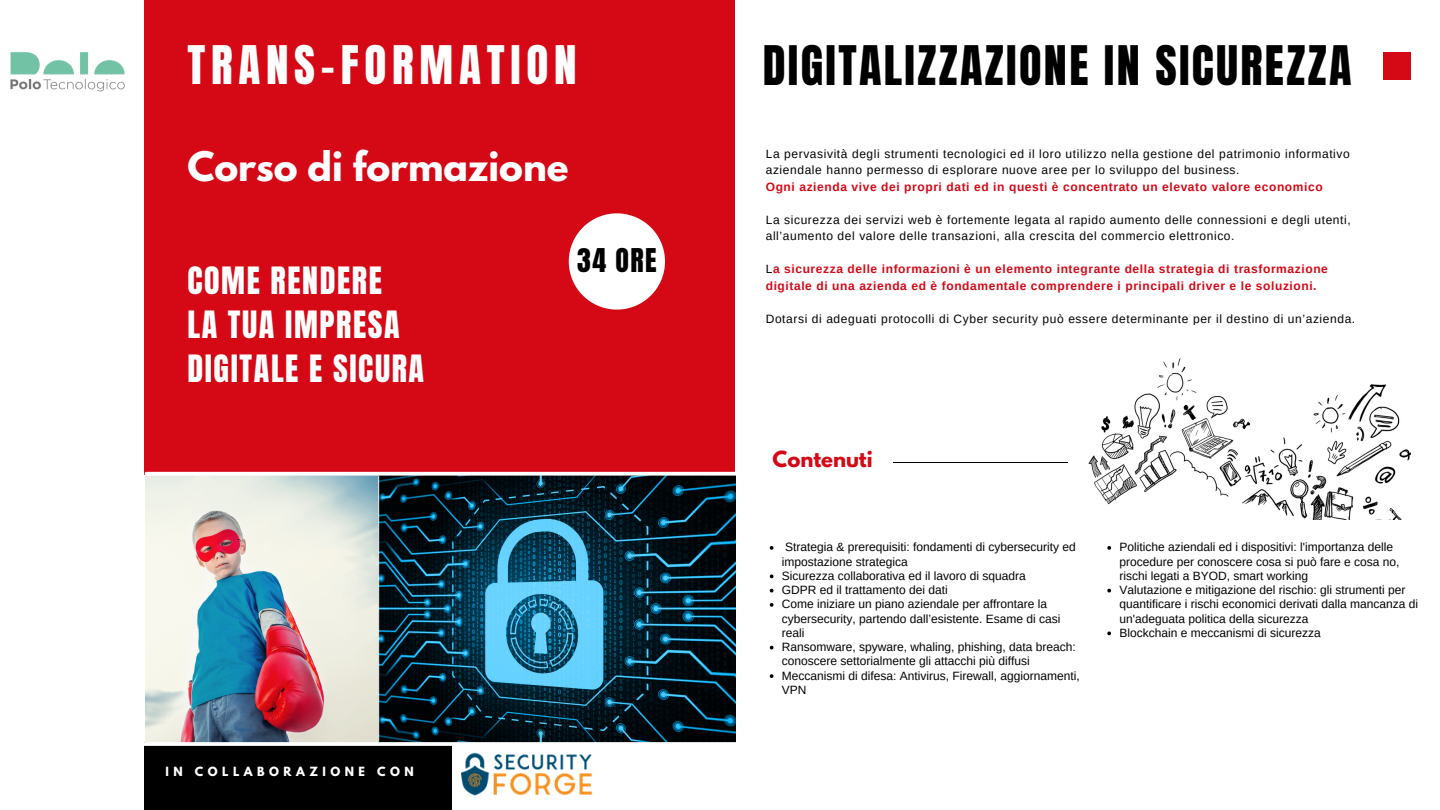
<style>
.page{position:relative;width:1440px;height:810px;background:#fff}
.page>*{position:absolute;margin:0;border:0;box-sizing:border-box;transform-origin:0 0}
.t1{font:46.4px "Anton";letter-spacing:.05em;color:#000}
.t2{font:45.2px "Anton";letter-spacing:.125em;color:#fff}
.t3{font:700 36px "League Spartan";color:#fff}
.t4{font:32px "Anton";letter-spacing:.05em;color:#fff}
.t5{font:27.9px "Anton";color:#000}
.t6{font:700 19.7px "League Spartan";color:#d50816}
.t7{font:12px/14.2px "Arimo";color:#000}
.t8{font:12px/16.5px "Arimo";letter-spacing:.05em;color:#000}
.t9{font:700 12px/16.5px "Arimo";letter-spacing:.05em;color:#d50816}
.t10{font:700 11.2px "League Spartan";letter-spacing:.4em;color:#fff}
.s1{font-weight:400;color:#000}
</style>
<div class="page">
<div style="left:144px;top:0;width:591px;height:475px;background:#d50816"></div>
<hr style="left:894px;top:462px;width:174px;height:1px;background:#000">
<div style="left:1383px;top:52px;width:27px;height:27px;background:#d50816"></div>
<svg style="left:569px;top:213px;width:96px;height:97px"></svg>
<div style="left:145px;top:742px;width:307px;height:68px;background:#000"></div>
<img style="left:1088px;top:358px;width:322px;height:162px">
<img style="left:145px;top:475px;width:233px;height:267px">
<img style="left:378px;top:476px;width:357px;height:266px">
<img style="left:10px;top:52px;width:115px;height:40px">
<svg style="left:146px;top:472px;width:590px;height:4px;background:#eceeef"></svg>
<hr style="left:378px;top:476px;width:1px;height:265px;background:#fff">
<svg style="left:144px;top:742px;width:592px;height:4px;fill:#fff"></svg>
<img style="left:462px;top:753px;width:131px;height:43px">
<svg style="left:770px;top:546px;width:4px;height:4px"></svg>
<svg style="left:770px;top:574px;width:4px;height:4px"></svg>
<svg style="left:770px;top:589px;width:4px;height:3px"></svg>
<svg style="left:770px;top:603px;width:4px;height:4px"></svg>
<svg style="left:770px;top:646px;width:4px;height:4px"></svg>
<svg style="left:770px;top:674px;width:4px;height:4px"></svg>
<svg style="left:1107px;top:546px;width:4px;height:4px"></svg>
<svg style="left:1107px;top:589px;width:4px;height:3px"></svg>
<svg style="left:1107px;top:632px;width:4px;height:3px"></svg>
<p class="t2" style="left:187px;top:32px;width:391px">TRANS–FORMATION</p>
<p class="t1" style="left:763px;top:32px;width:590px">DIGITALIZZAZIONE IN SICUREZZA</p>
<p class="t3" style="left:187px;top:149px;width:383px">Corso di formazione</p>
<p class="t4" style="left:187px;top:257px;width:196px">COME RENDERE</p>
<p class="t4" style="left:187px;top:301px;width:214px">LA TUA IMPRESA</p>
<p class="t4" style="left:187px;top:346px;width:238px">DIGITALE E SICURA</p>
<p class="t5" style="left:577px;top:241px;width:81px">34 ORE</p>
<p class="t10" style="left:166px;top:766px;width:250px">IN COLLABORAZIONE CON</p>
<p class="t8" style="left:766px;top:146px;width:586px">La pervasività degli strumenti tecnologici ed il loro utilizzo nella gestione del patrimonio informativo aziendale hanno permesso di esplorare nuove aree per lo sviluppo del business.</p>
<p class="t9" style="left:766px;top:179px;width:558px">Ogni azienda vive dei propri dati ed in questi è concentrato un elevato valore economico</p>
<p class="t8" style="left:766px;top:212px;width:587px">La sicurezza dei servizi web è fortemente legata al rapido aumento delle connessioni e degli utenti, all’aumento del valore delle transazioni, alla crescita del commercio elettronico.</p>
<p class="t9" style="left:766px;top:261px;width:564px"><span class="s1">L</span>a sicurezza delle informazioni è un elemento integrante della strategia di trasformazione digitale di una azienda ed è fondamentale comprendere i principali driver e le soluzioni.</p>
<p class="t8" style="left:766px;top:311px;width:591px">Dotarsi di adeguati protocolli di Cyber security può essere determinante per il destino di un’azienda.</p>
<p class="t6" style="left:773px;top:450px;width:102px">Contenuti</p>
<p class="t7" style="left:782px;top:540px;width:295px">Strategia &amp; prerequisiti: fondamenti di cybersecurity ed impostazione strategica</p>
<p class="t7" style="left:782px;top:568px;width:245px">Sicurezza collaborativa ed il lavoro di squadra</p>
<p class="t7" style="left:782px;top:583px;width:167px">GDPR ed il trattamento dei dati</p>
<p class="t7" style="left:782px;top:597px;width:280px">Come iniziare un piano aziendale per affrontare la cybersecurity, partendo dall’esistente. Esame di casi reali</p>
<p class="t7" style="left:782px;top:640px;width:295px">Ransomware, spyware, whaling, phishing, data breach: conoscere settorialmente gli attacchi più diffusi</p>
<p class="t7" style="left:782px;top:668px;width:299px">Meccanismi di difesa: Antivirus, Firewall, aggiornamenti,<br>VPN</p>
<p class="t7" style="left:1119px;top:540px;width:282px">Politiche aziendali ed i dispositivi: l'importanza delle procedure per conoscere cosa si può fare e cosa no, rischi legati a BYOD, smart working</p>
<p class="t7" style="left:1119px;top:583px;width:300px">Valutazione e mitigazione del rischio: gli strumenti per quantificare i rischi economici derivati dalla mancanza di un'adeguata politica della sicurezza</p>
<p class="t7" style="left:1119px;top:625px;width:203px">Blockchain e meccanismi di sicurezza</p>
</div>
